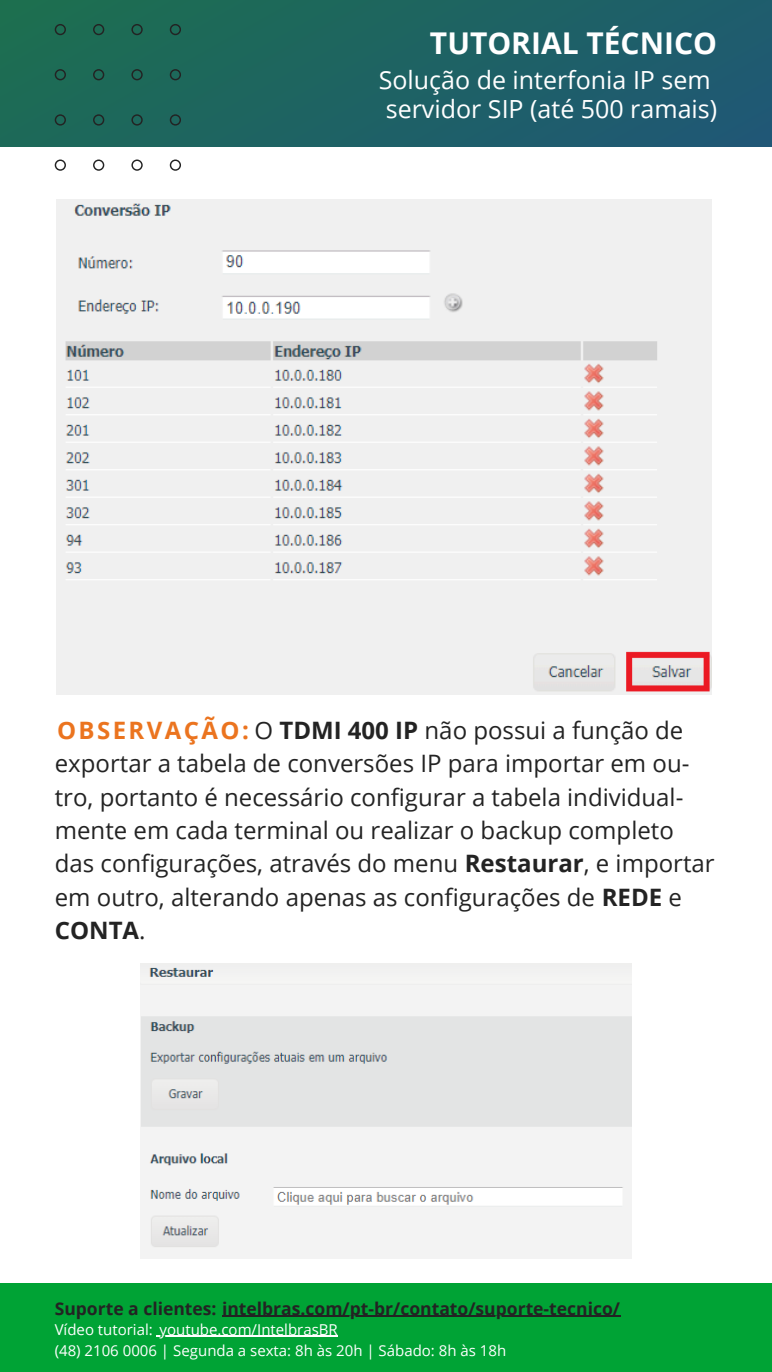
<style>
.page{position:relative;width:772px;height:1372px;background:#fff}
.page>*{position:absolute;margin:0;border:0;box-sizing:border-box;transform-origin:0 0}
.t1{font:700 30px "Open Sans";color:#fff}
.t2{font:25px/28.5px "Open Sans";color:#fff}
.t3{font:24px/33.4px "Open Sans";color:#232323}
.t4{font:700 17.5px "Open Sans";color:#232323}
.t5{font:15px "Open Sans";color:#fff}
.s1{font-weight:700;color:#eb741f}
.s2{font-weight:700}
</style>
<div class="page">
<div style="left:0;top:0;width:771px;height:146px;background:linear-gradient(to right,#1d6e51,#1f5972)"></div>
<svg style="left:55px;top:24px;width:126px;height:147px;background:#3f7d6f"></svg>
<div style="left:0;top:1283px;width:771px;height:89px;background:#00a335"></div>
<img style="left:56px;top:200px;width:655px;height:494px">
<img style="left:141px;top:964px;width:490px;height:295px">
<hr style="left:222px;top:1315px;width:398px;height:2px;background:#232323">
<hr style="left:159px;top:1335px;width:179px;height:2px;background:#fff">
<p class="t1" style="left:430px;top:22px;width:288px">TUTORIAL TÉCNICO</p>
<h3 class="t2" style="left:378px;top:66px;width:340px">Solução de interfonia IP sem servidor SIP (até 500 ramais)</h3>
<p class="t3" style="left:57px;top:713px;width:627px"><span class="s1">OBSERVAÇÃO:</span> O <span class="s2">TDMI 400 IP</span> não possui a função de</p>
<p class="t3" style="left:55px;top:746px;width:661px">exportar a tabela de conversões IP para importar em ou&shy;tro, portanto é necessário configurar a tabela individual&shy;mente em cada terminal ou realizar o backup completo das configurações, através do menu <span class="s2">Restaurar</span>, e importar em outro, alterando apenas as configurações de <span class="s2">REDE</span> e <span class="s2">CONTA</span>.</p>
<p class="t4" style="left:55px;top:1296px;width:566px">Suporte a clientes: intelbras.com/pt-br/contato/suporte-tecnico/</p>
<h3 class="t5" style="left:55px;top:1318px;width:284px">Vídeo tutorial: youtube.com/IntelbrasBR</h3>
<p class="t5" style="left:55px;top:1339px;width:453px">(48) 2106 0006 | Segunda a sexta: 8h às 20h | Sábado: 8h às 18h</p>
</div>
